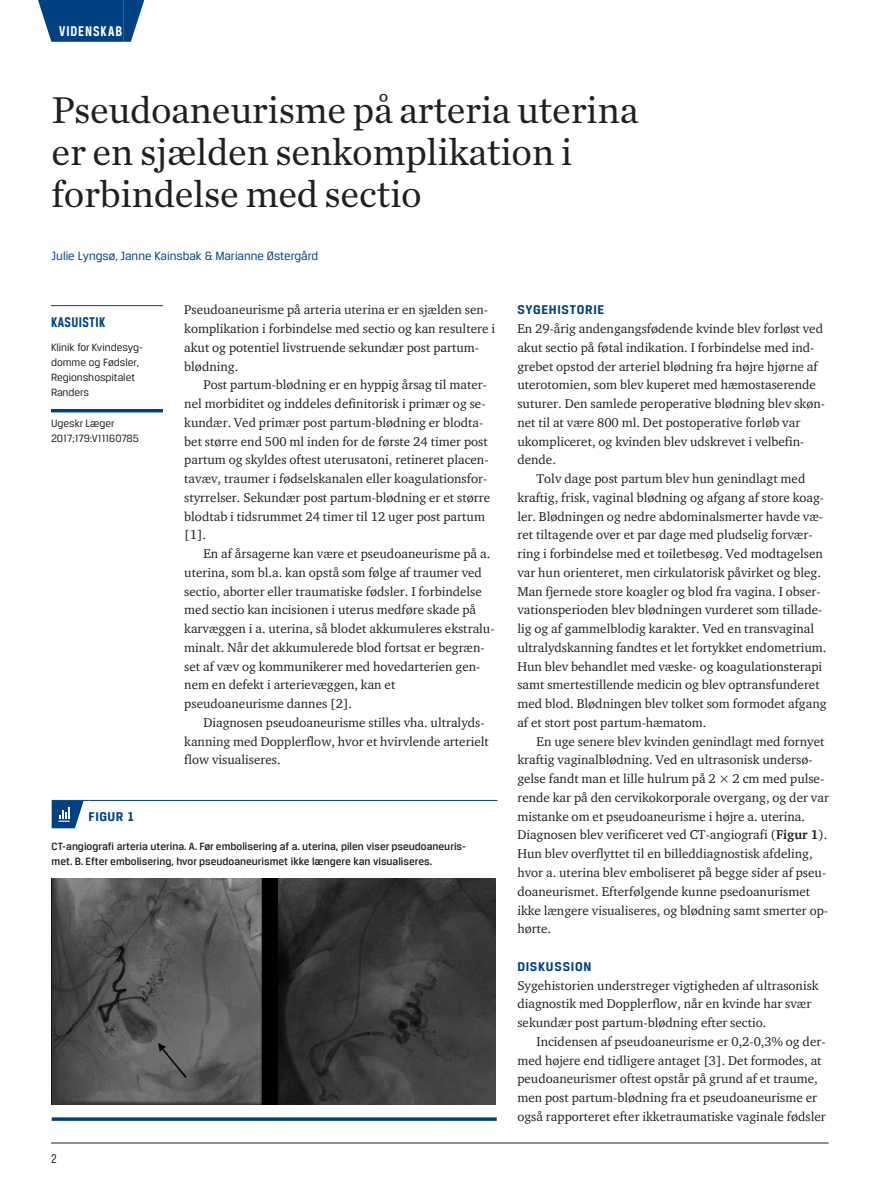
<style>
.page{position:relative;width:893px;height:1191px;background:#fff}
.page>*{position:absolute;margin:0;border:0;box-sizing:border-box;transform-origin:0 0}
.t1{font:39px/42px "Chronicle Text G1";letter-spacing:-.01em;color:#231f20}
.t2{font:700 15px "Breuer Condensed";letter-spacing:.065em;color:#fff}
.t3{font:700 15px "Breuer Condensed";color:#014081}
.t4{font:700 13.5px "Breuer Text";letter-spacing:.05em;color:#014081}
.t5{font:13.5px "Breuer Condensed";color:#231f20}
.t6{font:13.05px/18.8px "ITC Charter Com";color:#231f20}
.t7{font:12.75px "Breuer Text";color:#014081}
.t8{font:500 11.25px/15.8px "Breuer Text";color:#231f20}
.t9{font:11.25px/15px "Breuer Text";color:#231f20}
.s1{font-weight:700}
</style>
<div class="page">
<hr style="left:51px;top:1142px;width:778px;height:1px;background:#231f20">
<div style="left:59px;top:0;width:64px;height:42px;background:#014081"></div>
<svg style="left:38px;top:0;width:21px;height:42px"></svg>
<svg style="left:123px;top:0;width:21px;height:42px"></svg>
<hr style="left:51px;top:305px;width:112px;height:1px;background:#014081">
<hr style="left:51px;top:409px;width:112px;height:3px;background:#014081">
<hr style="left:52px;top:800px;width:37px;height:1px;background:#014081">
<hr style="left:89px;top:800px;width:409px;height:1px;background:#014081">
<svg style="left:52px;top:801px;width:32px;height:27px"></svg>
<img style="left:52px;top:878px;width:443px;height:226px">
<hr style="left:52px;top:1117px;width:445px;height:3px;background:#014081">
<p class="t2" style="left:59px;top:23px;width:65px">VIDENSKAB</p>
<h1 class="t1" style="left:52px;top:87px;width:588px">Pseudoaneurisme på arteria uterina er en sjælden senkomplikation i forbindelse med sectio</h1>
<p class="t7" style="left:52px;top:249px;width:268px">Julie Lyngsø, Janne Kainsbak &amp; Marianne Østergård</p>
<p class="t3" style="left:51px;top:314px;width:50px">KASUISTIK</p>
<p class="t9" style="left:51px;top:340px;width:94px">Klinik for Kvindesyg&shy;domme og Fødsler,<br>Regionshospitalet<br>Randers</p>
<p class="t9" style="left:51px;top:416px;width:89px">Ugeskr Læger<br>2017;179:V11160785</p>
<p class="t6" style="left:184px;top:300px;width:312px">Pseudoaneurisme på arteria uterina er en sjælden sen&shy;komplikation i forbindelse med sectio og kan resultere i akut og potentiel livstruende sekundær post partum&shy;blødning.</p>
<p class="t6" style="left:184px;top:375px;width:307px;text-indent:19px">Post partum-blødning er en hyppig årsag til mater&shy;nel morbiditet og inddeles definitorisk i primær og se&shy;kundær. Ved primær post partum-blødning er blodta&shy;bet større end 500 ml inden for de første 24 timer post partum og skyldes oftest uterusatoni, retineret placen&shy;tavæv, traumer i fødselskanalen eller koagulationsfor&shy;styrrelser. Sekundær post partum-blødning er et større blodtab i tidsrummet 24 timer til 12 uger post partum [1].</p>
<p class="t6" style="left:184px;top:544px;width:312px;text-indent:19px">En af årsagerne kan være et pseudoaneurisme på a. uterina, som bl.a. kan opstå som følge af traumer ved sectio, aborter eller traumatiske fødsler. I forbindelse med sectio kan incisionen i uterus medføre skade på karvæggen i a. uterina, så blodet akkumuleres ekstralu&shy;minalt. Når det akkumulerede blod fortsat er begræn&shy;set af væv og kommunikerer med hovedarterien gen&shy;nem en defekt i arterievæggen, kan et pseudoaneurisme dannes [2].</p>
<p class="t6" style="left:184px;top:713px;width:306px;text-indent:19px">Diagnosen pseudoaneurisme stilles vha. ultralyds&shy;kanning med Dopplerflow, hvor et hvirvlende arterielt flow visualiseres.</p>
<p class="t4" style="left:89px;top:809px;width:15px">Figur</p>
<p class="t4" style="left:127px;top:809px;width:9px">1</p>
<p class="t8" style="left:52px;top:837px;width:416px">CT-angiografi arteria uterina. A. Før embolisering af a. uterina, pilen viser pseudoaneuris&shy;met. B. Efter embolisering, hvor pseudoaneurismet ikke længere kan visualiseres.</p>
<p class="t5" style="left:51px;top:1150px;width:7px">2</p>
<p class="t4" style="left:517px;top:302px;width:89px">SYGEHISTORIE</p>
<p class="t6" style="left:517px;top:319px;width:307px">En 29-årig andengangsfødende kvinde blev forløst ved</p>
<p class="t6" style="left:517px;top:338px;width:299px">akut sectio på føtal indikation. I forbindelse med ind-</p>
<p class="t6" style="left:517px;top:356px;width:302px">grebet opstod der arteriel blødning fra højre hjørne af</p>
<p class="t6" style="left:517px;top:375px;width:300px">uterotomien, som blev kuperet med hæmostaserende</p>
<p class="t6" style="left:517px;top:394px;width:309px">suturer. Den samlede peroperative blødning blev skøn-</p>
<p class="t6" style="left:517px;top:413px;width:284px">net til at være 800 ml. Det postoperative forløb var</p>
<p class="t6" style="left:517px;top:431px;width:289px">ukompliceret, og kvinden blev udskrevet i velbefin-</p>
<p class="t6" style="left:517px;top:450px;width:40px">dende.</p>
<p class="t6" style="left:536px;top:469px;width:270px">Tolv dage post partum blev hun genindlagt med</p>
<p class="t6" style="left:517px;top:488px;width:308px">kraftig, frisk, vaginal blødning og afgang af store koag-</p>
<p class="t6" style="left:517px;top:506px;width:307px">ler. Blødningen og nedre abdominalsmerter havde væ-</p>
<p class="t6" style="left:517px;top:525px;width:297px">ret tiltagende over et par dage med pludselig forvær-</p>
<p class="t6" style="left:517px;top:544px;width:307px">ring i forbindelse med et toiletbesøg. Ved modtagelsen</p>
<p class="t6" style="left:517px;top:563px;width:305px">var hun orienteret, men cirkulatorisk påvirket og bleg.</p>
<p class="t6" style="left:517px;top:581px;width:305px">Man fjernede store koagler og blod fra vagina. I obser-</p>
<p class="t6" style="left:517px;top:600px;width:307px">vationsperioden blev blødningen vurderet som tillade-</p>
<p class="t6" style="left:517px;top:619px;width:298px">lig og af gammelblodig karakter. Ved en transvaginal</p>
<p class="t6" style="left:517px;top:638px;width:311px">ultralydskanning fandtes et let fortykket endometrium.</p>
<p class="t6" style="left:517px;top:656px;width:306px">Hun blev behandlet med væske- og koagulationsterapi</p>
<p class="t6" style="left:517px;top:675px;width:304px">samt smertestillende medicin og blev optransfunderet</p>
<p class="t6" style="left:517px;top:694px;width:311px">med blod. Blødningen blev tolket som formodet afgang</p>
<p class="t6" style="left:517px;top:713px;width:191px">af et stort post partum-hæmatom.</p>
<p class="t6" style="left:536px;top:731px;width:289px">En uge senere blev kvinden genindlagt med fornyet</p>
<p class="t6" style="left:517px;top:750px;width:297px">kraftig vaginalblødning. Ved en ultrasonisk undersø-</p>
<p class="t6" style="left:517px;top:769px;width:308px">gelse fandt man et lille hulrum på 2 × 2 cm med pulse-</p>
<p class="t6" style="left:517px;top:788px;width:313px">rende kar på den cervikokorporale overgang, og der var</p>
<p class="t6" style="left:517px;top:806px;width:289px">mistanke om et pseudoaneurisme i højre a. uterina.</p>
<p class="t6" style="left:517px;top:825px;width:312px">Diagnosen blev verificeret ved CT-angiografi (<span class="s1">Figur 1</span>).</p>
<p class="t6" style="left:517px;top:844px;width:297px">Hun blev overflyttet til en billeddiagnostisk afdeling,</p>
<p class="t6" style="left:517px;top:863px;width:310px">hvor a. uterina blev emboliseret på begge sider af pseu-</p>
<p class="t6" style="left:517px;top:881px;width:294px">doaneurismet. Efterfølgende kunne psedoanurismet</p>
<p class="t6" style="left:517px;top:900px;width:312px">ikke længere visualiseres, og blødning samt smerter op-</p>
<p class="t6" style="left:517px;top:919px;width:35px">hørte.</p>
<p class="t4" style="left:517px;top:958px;width:75px">DISKUSSION</p>
<p class="t6" style="left:517px;top:975px;width:303px">Sygehistorien understreger vigtigheden af ultrasonisk diagnostik med Dopplerflow, når en kvinde har svær sekundær post partum-blødning efter sectio.</p>
<p class="t6" style="left:517px;top:1031px;width:310px;text-indent:19px">Incidensen af pseudoaneurisme er 0,2-0,3% og der&shy;med højere end tidligere antaget [3]. Det formodes, at peudoaneurismer oftest opstår på grund af et traume, men post partum-blødning fra et pseudoaneurisme er også rapporteret efter ikketraumatiske vaginale fødsler</p>
</div>
